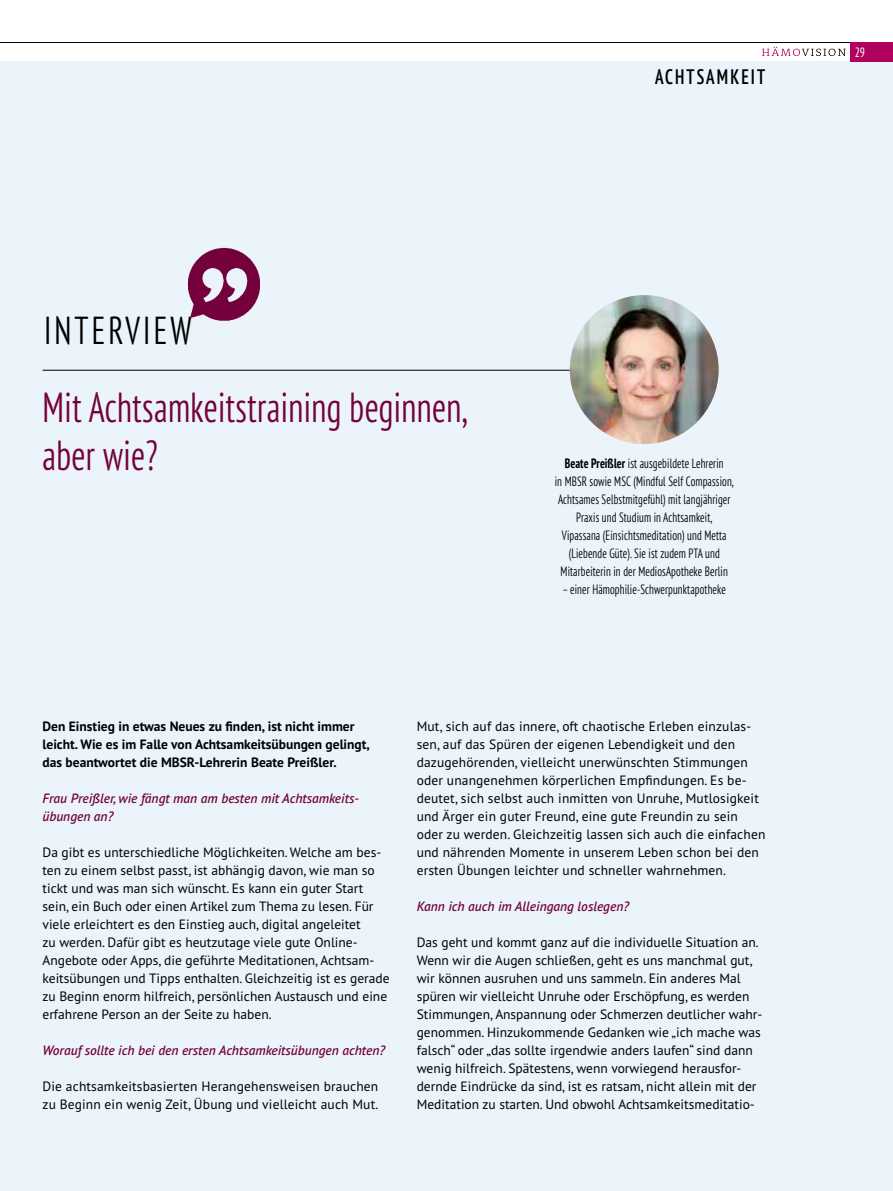
<style>
.page{position:relative;width:893px;height:1191px;background:#fff}
.page>*{position:absolute;margin:0;border:0;box-sizing:border-box;transform-origin:0 0}
.t1{font:300 condensed 42px/48px "PT Sans Pro";letter-spacing:.01em;color:#74013b}
.t2{font:300 condensed 39px "PT Sans Pro";letter-spacing:.08em;color:#000}
.t3{font:600 condensed 21px "PT Sans Pro";letter-spacing:.1em;color:#000}
.t4{font:13.5px/18px "PT Sans Pro";color:#000}
.t5{font:300 condensed 13.5px/18px "PT Sans Pro";letter-spacing:.01em;color:#000;text-align:center}
.t6{font:italic 600 13.5px/18px "PT Sans Pro";color:#74013b}
.t7{font:700 13.5px/18px "PT Sans Pro";color:#000}
.t8{font:condensed 13.5px "PT Sans Pro";color:#fff}
.s1{font-weight:700}
</style>
<div class="page">
<div style="left:0;top:62px;width:893px;height:1129px;background:#eaf4fa"></div>
<img style="left:187px;top:247px;width:73px;height:74px">
<hr style="left:43px;top:370px;width:548px;height:1px;background:#000">
<img style="left:570px;top:295px;width:149px;height:149px;border-radius:74px">
<hr style="left:0;top:42px;width:893px;height:1px;background:#000">
<div style="left:850px;top:43px;width:43px;height:19px;background:#af015d"></div>
<svg style="left:762px;top:47px;width:84px;height:9px"></svg>
<h3 class="t3" style="left:655px;top:63px;width:112px">ACHTSAMKEIT</h3>
<p class="t8" style="left:855px;top:44px;width:12px">29</p>
<h2 class="t2" style="left:44px;top:305px;width:149px">INTERVIEW</h2>
<h1 class="t1" style="left:43px;top:381px;width:427px">Mit Achtsamkeitstraining beginnen, aber wie?</h1>
<p class="t5" style="left:555px;top:454px;width:181px"><span class="s1">Beate Preißler</span> ist ausgebildete Lehrerin<br>in MBSR sowie MSC (Mindful Self Compassion, Achtsames Selbstmitgefühl) mit langjähriger Praxis und Studium in Achtsamkeit,<br>Vipassana (Einsichtsmeditation) und Metta (Liebende Güte). Sie ist zudem PTA und Mitarbeiterin in der MediosApotheke Berlin</p>
<p class="t5" style="left:563px;top:580px;width:165px">– einer Hämophilie-Schwerpunktapotheke</p>
<p class="t7" style="left:43px;top:717px;width:329px">Den Einstieg in etwas Neues zu finden, ist nicht immer leicht. Wie es im Falle von Achtsamkeitsübungen gelingt, das beantwortet die MBSR-Lehrerin Beate Preißler.</p>
<p class="t6" style="left:43px;top:789px;width:318px">Frau Preißler, wie fängt man am besten mit Achtsamkeits&shy;übungen an?</p>
<p class="t4" style="left:43px;top:843px;width:349px">Da gibt es unterschiedliche Möglichkeiten. Welche am bes&shy;ten zu einem selbst passt, ist abhängig davon, wie man so tickt und was man sich wünscht. Es kann ein guter Start sein, ein Buch oder einen Artikel zum Thema zu lesen. Für viele erleichtert es den Einstieg auch, digital angeleitet<br>zu werden. Dafür gibt es heutzutage viele gute Online-Angebote oder Apps, die geführte Meditationen, Achtsam&shy;keitsübungen und Tipps enthalten. Gleichzeitig ist es gerade zu Beginn enorm hilfreich, persönlichen Austausch und eine erfahrene Person an der Seite zu haben.</p>
<p class="t6" style="left:43px;top:1041px;width:344px">Worauf sollte ich bei den ersten Achtsamkeitsübungen achten?</p>
<p class="t4" style="left:43px;top:1077px;width:337px">Die achtsamkeitsbasierten Herangehensweisen brauchen zu Beginn ein wenig Zeit, Übung und vielleicht auch Mut.</p>
<p class="t4" style="left:417px;top:717px;width:350px">Mut, sich auf das innere, oft chaotische Erleben einzulas&shy;sen, auf das Spüren der eigenen Lebendigkeit und den dazugehörenden, vielleicht unerwünschten Stimmungen oder unangenehmen körperlichen Empfindungen. Es be&shy;deutet, sich selbst auch inmitten von Unruhe, Mutlosigkeit und Ärger ein guter Freund, eine gute Freundin zu sein oder zu werden. Gleichzeitig lassen sich auch die einfachen und nährenden Momente in unserem Leben schon bei den ersten Übungen leichter und schneller wahrnehmen.</p>
<p class="t6" style="left:417px;top:897px;width:214px">Kann ich auch im Alleingang loslegen?</p>
<p class="t4" style="left:417px;top:933px;width:347px">Das geht und kommt ganz auf die individuelle Situation an.<br>Wenn wir die Augen schließen, geht es uns manchmal gut, wir können ausruhen und uns sammeln. Ein anderes Mal spüren wir vielleicht Unruhe oder Erschöpfung, es werden Stimmungen, Anspannung oder Schmerzen deutlicher wahr&shy;genommen. Hinzukommende Gedanken wie „ich mache was falsch“ oder „das sollte irgendwie anders laufen“ sind dann wenig hilfreich. Spätestens, wenn vorwiegend herausfor&shy;dernde Eindrücke da sind, ist es ratsam, nicht allein mit der Meditation zu starten. Und obwohl Achtsamkeitsmeditatio-</p>
</div>
